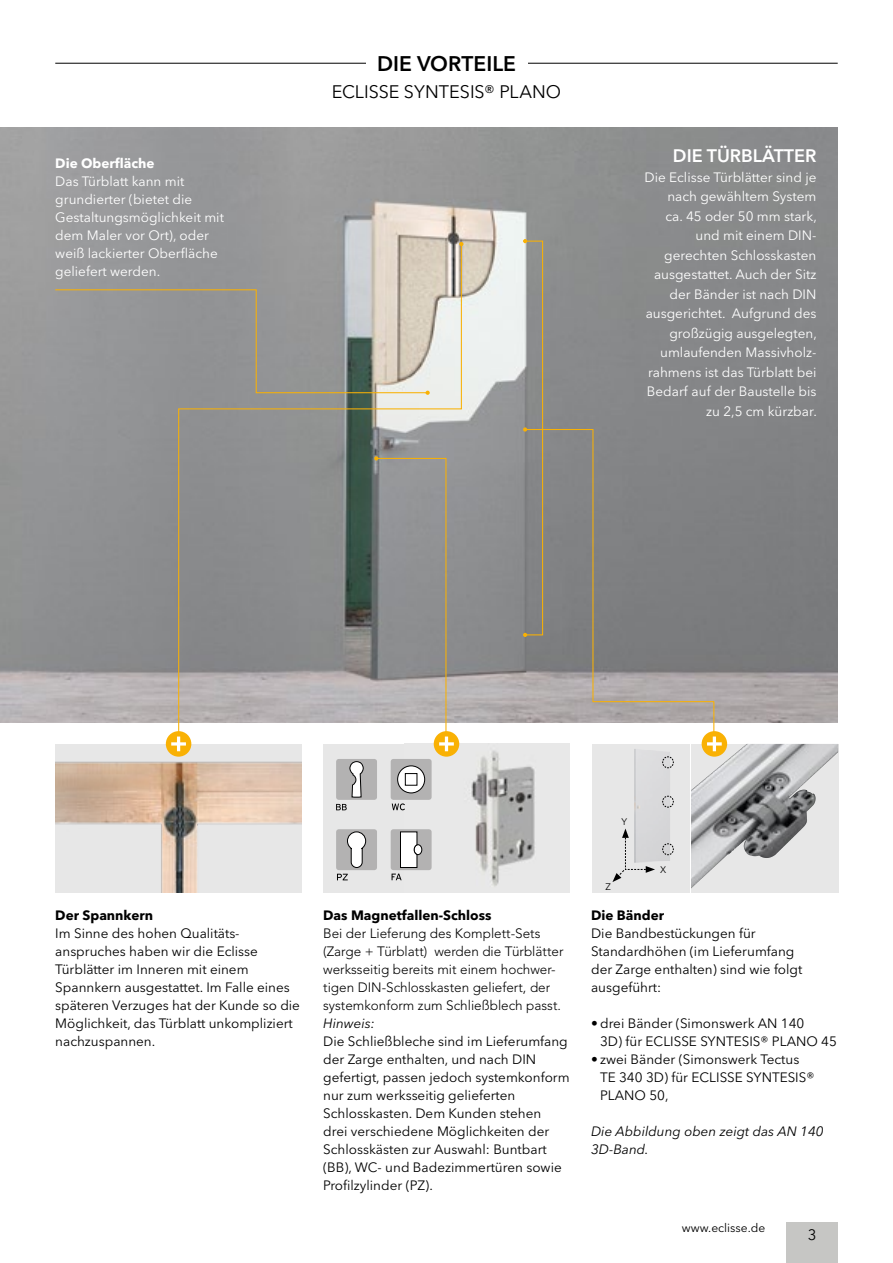
<style>
.page{position:relative;width:893px;height:1263px;background:#fff}
.page>*{position:absolute;margin:0;border:0;box-sizing:border-box;transform-origin:0 0}
.t1{font:600 21px "Avenir Next LT Pro";color:#000}
.t2{font:18px "Avenir Next LT Pro";color:#000}
.t3{font:600 18px "Avenir Next LT Pro";color:#fff}
.t4{font:15px "Avenir Next LT Pro";color:#000}
.t5{font:13.5px/18px "Avenir Next LT Pro";color:#000}
.t6{font:13.5px/19.5px "Avenir Next LT Pro";color:#fff;text-align:right}
.t7{font:300 13.5px/18px "Avenir LT Std";color:#000}
.t8{font:italic 13.5px/18px "Avenir Next LT Pro";color:#000}
.t9{font:700 13.5px "Avenir Next LT Pro";color:#000}
.t10{font:700 13.5px "Avenir Next LT Pro";color:#fff}
.t11{font:12px "Avenir Next LT Pro";color:#000}
.t12{font:9.45px "Avenir Next LT Pro";color:#000}
</style>
<div class="page">
<div style="left:787px;top:1222px;width:51px;height:41px;background:#c6c6c4"></div>
<div style="left:323px;top:744px;width:247px;height:149px;background:#e7e7e7"></div>
<img style="left:436px;top:748px;width:99px;height:138px">
<svg style="left:691px;top:744px;width:147px;height:149px;background:#bdbebf"></svg>
<img style="left:723px;top:744px;width:24px;height:19px">
<div style="left:592px;top:744px;width:97px;height:149px;background:#e7e7e7"></div>
<img style="left:634px;top:749px;width:36px;height:112px">
<svg style="left:662px;top:756px;width:12px;height:12px"></svg>
<svg style="left:662px;top:795px;width:12px;height:13px"></svg>
<svg style="left:662px;top:843px;width:12px;height:12px"></svg>
<svg style="left:612px;top:828px;width:43px;height:54px"></svg>
<img style="left:0;top:127px;width:838px;height:596px">
<div style="left:336px;top:759px;width:41px;height:41px;background:#b3b2b2;border-radius:3px"></div>
<svg style="left:349px;top:761px;width:15px;height:36px"></svg>
<div style="left:391px;top:759px;width:41px;height:41px;background:#b3b2b2;border-radius:3px"></div>
<svg style="left:392px;top:803px;width:13px;height:7px"></svg>
<svg style="left:397px;top:765px;width:28px;height:29px"></svg>
<div style="left:336px;top:829px;width:41px;height:41px;background:#b3b2b2;border-radius:3px"></div>
<svg style="left:337px;top:874px;width:11px;height:6px"></svg>
<svg style="left:347px;top:831px;width:19px;height:37px"></svg>
<div style="left:391px;top:829px;width:41px;height:41px;background:#b3b2b2;border-radius:3px"></div>
<div style="left:414px;top:845px;width:8px;height:10px;background:#fff;border-radius:50%"></div>
<div style="left:414px;top:844px;width:8px;height:11px;border:1px solid #000;border-radius:50%"></div>
<svg style="left:392px;top:831px;width:26px;height:49px"></svg>
<div style="left:55px;top:744px;width:247px;height:149px;background:#e7e7e7"></div>
<img style="left:55px;top:750px;width:247px;height:143px">
<svg style="left:336px;top:804px;width:11px;height:6px"></svg>
<svg style="left:178px;top:243px;width:284px;height:504px;background:#9c9d9b"></svg>
<svg style="left:459px;top:242px;width:4px;height:4px"></svg>
<svg style="left:524px;top:428px;width:191px;height:309px;background:#8e8d8d"></svg>
<div style="left:166px;top:731px;width:25px;height:26px;background:#f9b104;border-radius:50%"></div>
<svg style="left:171px;top:736px;width:15px;height:15px"></svg>
<div style="left:434px;top:731px;width:25px;height:26px;background:#f9b104;border-radius:50%"></div>
<svg style="left:374px;top:456px;width:80px;height:295px;background:#9e9d9c"></svg>
<div style="left:702px;top:731px;width:25px;height:26px;background:#f9b104;border-radius:50%"></div>
<svg style="left:707px;top:736px;width:15px;height:15px"></svg>
<div style="left:525px;top:241px;width:18px;height:394px;border:1px solid #f9b104"></div>
<svg style="left:523px;top:239px;width:4px;height:4px"></svg>
<svg style="left:523px;top:633px;width:4px;height:4px"></svg>
<svg style="left:54px;top:289px;width:376px;height:106px;background:#9e9d9a"></svg>
<hr style="left:55px;top:63px;width:783px;height:1px;background:#000">
<div style="left:366px;top:55px;width:161px;height:16px;background:#fff"></div>
<p class="t10" style="left:55px;top:155px;width:101px">Die Oberfläche</p>
<p class="t6" style="left:55px;top:172px;width:170px;line-height:18px;text-align:left">Das Türblatt kann mit grundierter (bietet die<br>Gestaltungsmöglichkeit mit dem Maler vor Ort), oder weiß lackierter Oberfläche geliefert werden.</p>
<h1 class="t1" style="left:377px;top:51px;width:140px">DIE VORTEILE</h1>
<h2 class="t2" style="left:332px;top:81px;width:231px">ECLISSE SYNTESIS® PLANO</h2>
<h2 class="t3" style="left:673px;top:145px;width:145px">DIE TÜRBLÄTTER</h2>
<p class="t6" style="left:644px;top:167px;width:174px">Die Eclisse Türblätter sind je nach gewähltem System<br>ca. 45 oder 50 mm stark, und mit einem DIN&shy;gerechten Schlosskasten ausgestattet. Auch der Sitz der Bänder ist nach DIN ausgerichtet. Aufgrund des großzügig ausgelegten, umlaufenden Massivholz&shy;rahmens ist das Türblatt bei<br>Bedarf auf der Baustelle bis zu 2,5 cm kürzbar.</p>
<p class="t9" style="left:55px;top:907px;width:99px">Der Spannkern</p>
<p class="t5" style="left:55px;top:924px;width:246px">Im Sinne des hohen Qualitäts&shy;anspruches haben wir die Eclisse Türblätter im Inneren mit einem Spannkern ausgestattet. Im Falle eines späteren Verzuges hat der Kunde so die Möglichkeit, das Türblatt unkompliziert nachzuspannen.</p>
<p class="t9" style="left:323px;top:907px;width:170px">Das Magnetfallen-Schloss</p>
<p class="t7" style="left:323px;top:924px;width:242px">Bei der Lieferung des Komplett-Sets (Zarge + Türblatt) werden die Türblätter werksseitig bereits mit einem hochwer&shy;tigen DIN-Schlosskasten geliefert, der systemkonform zum Schließblech passt.</p>
<p class="t8" style="left:323px;top:1014px;width:53px">Hinweis:</p>
<p class="t5" style="left:323px;top:1032px;width:248px">Die Schließbleche sind im Lieferumfang der Zarge enthalten, und nach DIN gefertigt, passen jedoch systemkonform nur zum werksseitig gelieferten Schlosskasten. Dem Kunden stehen<br>drei verschiedene Möglichkeiten der Schlosskästen zur Auswahl: Buntbart (BB), WC- und Badezimmertüren sowie Profilzylinder (PZ).</p>
<p class="t12" style="left:622px;top:816px;width:7px">Y</p>
<p class="t12" style="left:605px;top:881px;width:7px">Z</p>
<p class="t12" style="left:660px;top:864px;width:8px">X</p>
<p class="t9" style="left:591px;top:907px;width:75px">Die Bänder</p>
<p class="t5" style="left:591px;top:924px;width:213px">Die Bandbestückungen für<br>Standardhöhen (im Lieferumfang der Zarge enthalten) sind wie folgt ausgeführt:</p>
<p class="t5" style="left:600px;top:1014px;width:238px;text-indent:-9px">• drei Bänder (Simonswerk AN 140<br>3D) für ECLISSE SYNTESIS® PLANO 45</p>
<p class="t5" style="left:600px;top:1050px;width:216px;text-indent:-9px">• zwei Bänder (Simonswerk Tectus<br>TE 340 3D) für ECLISSE SYNTESIS®<br>PLANO 50,</p>
<p class="t8" style="left:591px;top:1122px;width:234px">Die Abbildung oben zeigt das AN 140<br>3D-Band.</p>
<p class="t11" style="left:682px;top:1220px;width:85px">www.eclisse.de</p>
<p class="t4" style="left:808px;top:1226px;width:10px">3</p>
</div>
